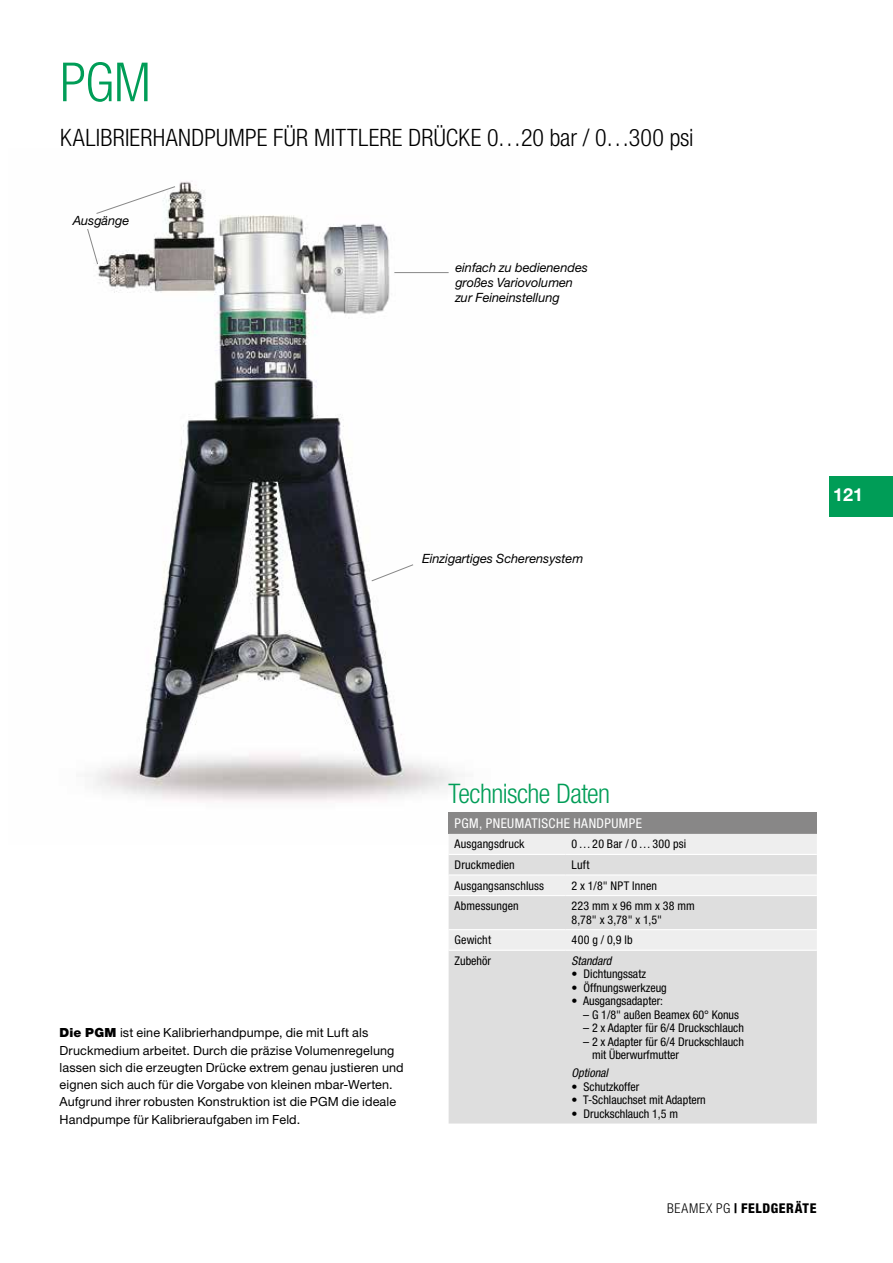
<style>
.page{position:relative;width:893px;height:1263px;background:#fff}
.page>*{position:absolute;margin:0;border:0;box-sizing:border-box;transform-origin:0 0}
.t1{font:300 condensed 54px "Helvetica Neue LT Std";color:#009d57}
.t2{font:300 condensed 27px "Helvetica Neue LT Std";letter-spacing:-.02em;color:#009d57}
.t3{font:300 condensed 24px "Helvetica Neue LT Std";letter-spacing:.01em;color:#000}
.t4{font:700 18px "Helvetica Neue LT Std";color:#fff}
.t5{font:condensed 13.5px "Helvetica Neue LT Std";letter-spacing:.03em;color:#fff}
.t6{font:800 condensed 13.5px "Helvetica Neue LT Std";letter-spacing:.04em;color:#000}
.t7{font:italic 12.75px/15px "Helvetica Neue LT Std";letter-spacing:-.005em;color:#000}
.t8{font:12.6px/17.2px "Helvetica Neue LT Std";letter-spacing:.01em;color:#000}
.t9{font:condensed 12px/13.5px "Helvetica Neue LT Std";color:#000}
.t10{font:condensed 12px "Helvetica Neue LT Std";letter-spacing:.02em;color:#000}
.t11{font:italic condensed 12px "Helvetica Neue LT Std";color:#000}
.s1{font-weight:900}
.s2{font-weight:300}
</style>
<div class="page">
<img style="left:95px;top:181px;width:360px;height:653px">
<svg style="left:371px;top:564px;width:43px;height:18px"></svg>
<svg style="left:96px;top:186px;width:80px;height:28px"></svg>
<svg style="left:87px;top:228px;width:12px;height:37px"></svg>
<hr style="left:394px;top:272px;width:55px;height:1px;background:#878787">
<div style="left:449px;top:812px;width:368px;height:22px;background:#888787"></div>
<div style="left:449px;top:834px;width:368px;height:20px;background:#eee"></div>
<svg style="left:449px;top:855px;width:368px;height:268px;background:#e0e0e0"></svg>
<hr style="left:449px;top:895px;width:117px;height:1px;background:#fff">
<hr style="left:566px;top:895px;width:251px;height:1px;background:#fff">
<hr style="left:449px;top:950px;width:117px;height:1px;background:#fff">
<hr style="left:566px;top:950px;width:251px;height:1px;background:#fff">
<hr style="left:449px;top:874px;width:117px;height:1px;background:#fff">
<hr style="left:566px;top:874px;width:251px;height:1px;background:#fff">
<hr style="left:449px;top:929px;width:117px;height:1px;background:#fff">
<hr style="left:566px;top:929px;width:251px;height:1px;background:#fff">
<div style="left:829px;top:476px;width:64px;height:40px;background:#009d57"></div>
<h1 class="t1" style="left:60px;top:51px;width:92px">PGM</h1>
<h3 class="t3" style="left:60px;top:123px;width:635px">KALIBRIERHANDPUMPE FÜR MITTLERE DRÜCKE 0…20 bar / 0…300 psi</h3>
<p class="t7" style="left:73px;top:213px;width:58px">Ausgänge</p>
<p class="t7" style="left:455px;top:260px;width:134px">einfach zu bedienendes großes Variovolumen zur Feineinstellung</p>
<p class="t7" style="left:422px;top:550px;width:163px">Einzigartiges Scherensystem</p>
<h3 class="t4" style="left:833px;top:484px;width:31px">121</h3>
<p class="t8" style="left:60px;top:1024px;width:346px"><span class="s1">Die PGM</span> ist eine Kalibrierhandpumpe, die mit Luft als Druckmedium arbeitet. Durch die präzise Volumenregelung lassen sich die erzeugten Drücke extrem genau justieren und eignen sich auch für die Vorgabe von kleinen mbar-Werten.<br>Aufgrund ihrer robusten Konstruktion ist die PGM die ideale Handpumpe für Kalibrieraufgaben im Feld.</p>
<h2 class="t2" style="left:449px;top:777px;width:163px">Technische Daten</h2>
<p class="t5" style="left:455px;top:815px;width:189px">PGM, PNEUMATISCHE HANDPUMPE</p>
<p class="t9" style="left:455px;top:837px;width:71px">Ausgangsdruck</p>
<p class="t10" style="left:572px;top:837px;width:116px">0…20 Bar / 0…300 psi</p>
<p class="t9" style="left:455px;top:858px;width:62px">Druckmedien</p>
<p class="t9" style="left:572px;top:858px;width:20px">Luft</p>
<p class="t9" style="left:455px;top:878px;width:91px">Ausgangsanschluss</p>
<p class="t9" style="left:572px;top:878px;width:87px">2 x 1/8" NPT Innen</p>
<p class="t9" style="left:455px;top:899px;width:66px">Abmessungen</p>
<p class="t9" style="left:572px;top:899px;width:125px">223 mm x 96 mm x 38 mm<br>8,78" x 3,78" x 1,5"</p>
<p class="t9" style="left:455px;top:933px;width:38px">Gewicht</p>
<p class="t9" style="left:572px;top:933px;width:63px">400 g / 0,9 lb</p>
<p class="t9" style="left:455px;top:954px;width:38px">Zubehör</p>
<p class="t11" style="left:572px;top:953px;width:41px">Standard</p>
<p class="t9" style="left:572px;top:967px;width:76px">• Dichtungssatz</p>
<p class="t9" style="left:572px;top:981px;width:97px">• Öffnungswerkzeug</p>
<p class="t9" style="left:572px;top:994px;width:93px">• Ausgangsadapter:</p>
<p class="t9" style="left:583px;top:1008px;width:157px">– G 1/8" außen Beamex 60° Konus</p>
<p class="t9" style="left:583px;top:1021px;width:162px">– 2 x Adapter für 6/4 Druckschlauch</p>
<p class="t9" style="left:592px;top:1035px;width:153px;text-indent:-9px">– 2 x Adapter für 6/4 Druckschlauch mit Überwurfmutter</p>
<p class="t11" style="left:572px;top:1066px;width:38px">Optional</p>
<p class="t9" style="left:572px;top:1079px;width:69px">• Schutzkoffer</p>
<p class="t9" style="left:572px;top:1093px;width:136px">• T-Schlauchset mit Adaptern</p>
<p class="t9" style="left:572px;top:1106px;width:108px">• Druckschlauch 1,5 m</p>
<p class="t6" style="left:667px;top:1200px;width:151px"><span class="s2">BEAMEX PG</span> | FELDGERÄTE</p>
</div>
